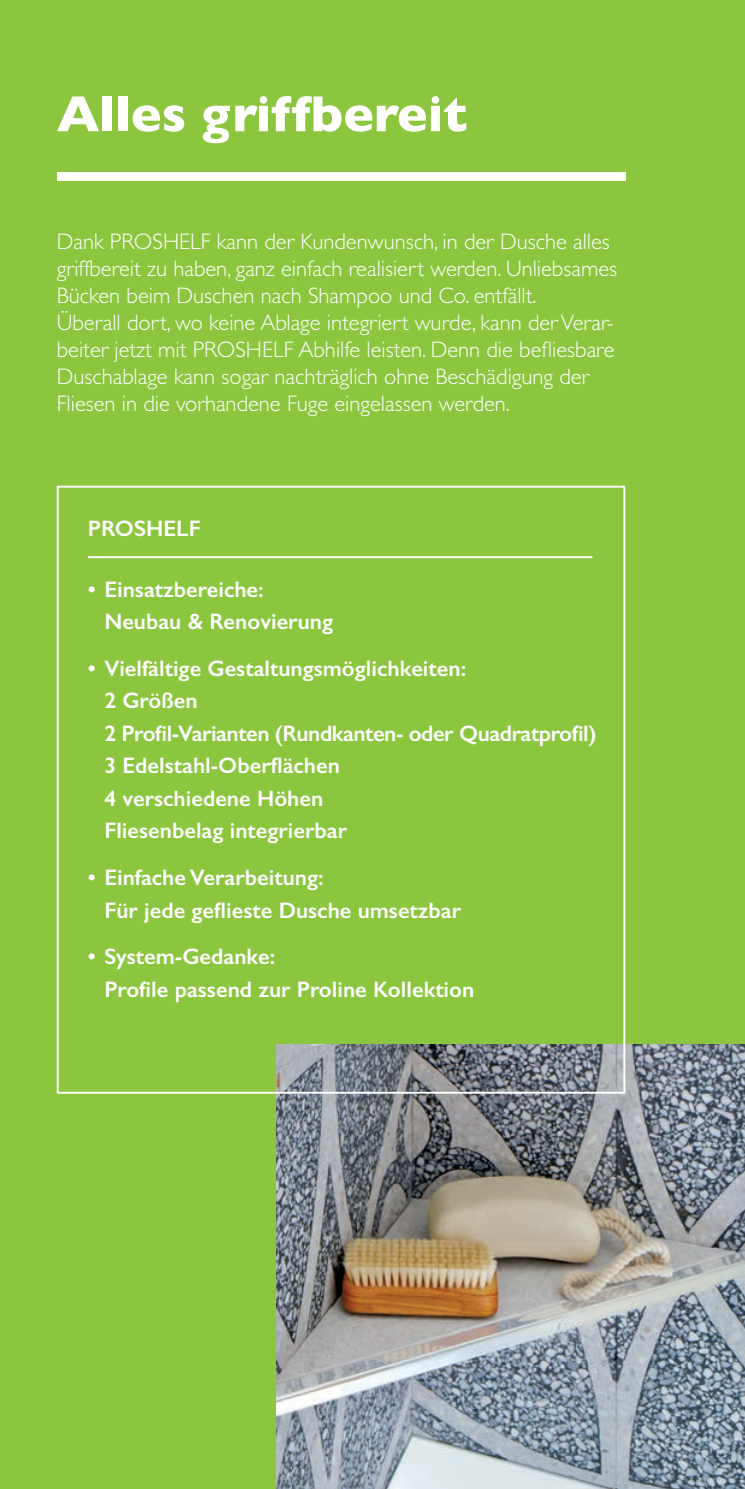
<style>
.page{position:relative;width:745px;height:1489px;background:#fff}
.page>*{position:absolute;margin:0;border:0;box-sizing:border-box;transform-origin:0 0}
.t1{font:700 51.25px "Gill Sans";color:#fff}
.t2{font:300 22.5px/27px "Gill Sans";color:#fff}
.t3{font:600 22.5px/32.5px "Gill Sans";color:#fff}
</style>
<div class="page">
<div style="left:0;top:0;width:744px;height:1488px;background:#8bc63e"></div>
<img style="left:276px;top:1044px;width:468px;height:444px">
<div style="left:57px;top:172px;width:568px;height:8px;background:#fff"></div>
<hr style="left:88px;top:556px;width:504px;height:2px;background:#fff">
<div style="left:57px;top:485px;width:568px;height:608px;border:2px solid #fff"></div>
<h1 class="t1" style="left:57px;top:73px;width:412px">Alles griffbereit</h1>
<p class="t2" style="left:57px;top:227px;width:561px">Dank PROSHELF kann der Kundenwunsch, in der Dusche alles griffbereit zu haben, ganz einfach realisiert werden. Unliebsames Bücken beim Duschen nach Shampoo und Co. entfällt.<br>Überall dort, wo keine Ablage integriert wurde, kann der Verar&shy;beiter jetzt mit PROSHELF Abhilfe leisten. Denn die befliesbare Duschablage kann sogar nachträglich ohne Beschädigung der Fliesen in die vorhandene Fuge eingelassen werden.</p>
<p class="t3" style="left:88px;top:511px;width:114px">PROSHELF</p>
<p class="t3" style="left:104px;top:572px;width:230px;text-indent:-16px">• Einsatzbereiche:<br>Neubau &amp; Renovierung</p>
<p class="t3" style="left:104px;top:651px;width:493px;text-indent:-16px">• Vielfältige Gestaltungsmöglichkeiten:<br>2 Größen<br>2 Profil-Varianten (Rundkanten- oder Quadratprofil)<br>3 Edelstahl-Oberflächen<br>4 verschiedene Höhen<br>Fliesenbelag integrierbar</p>
<p class="t3" style="left:104px;top:860px;width:358px;text-indent:-16px">• Einfache Verarbeitung:<br>Für jede geflieste Dusche umsetzbar</p>
<p class="t3" style="left:104px;top:940px;width:371px;text-indent:-16px">• System-Gedanke:<br>Profile passend zur Proline Kollektion</p>
</div>
